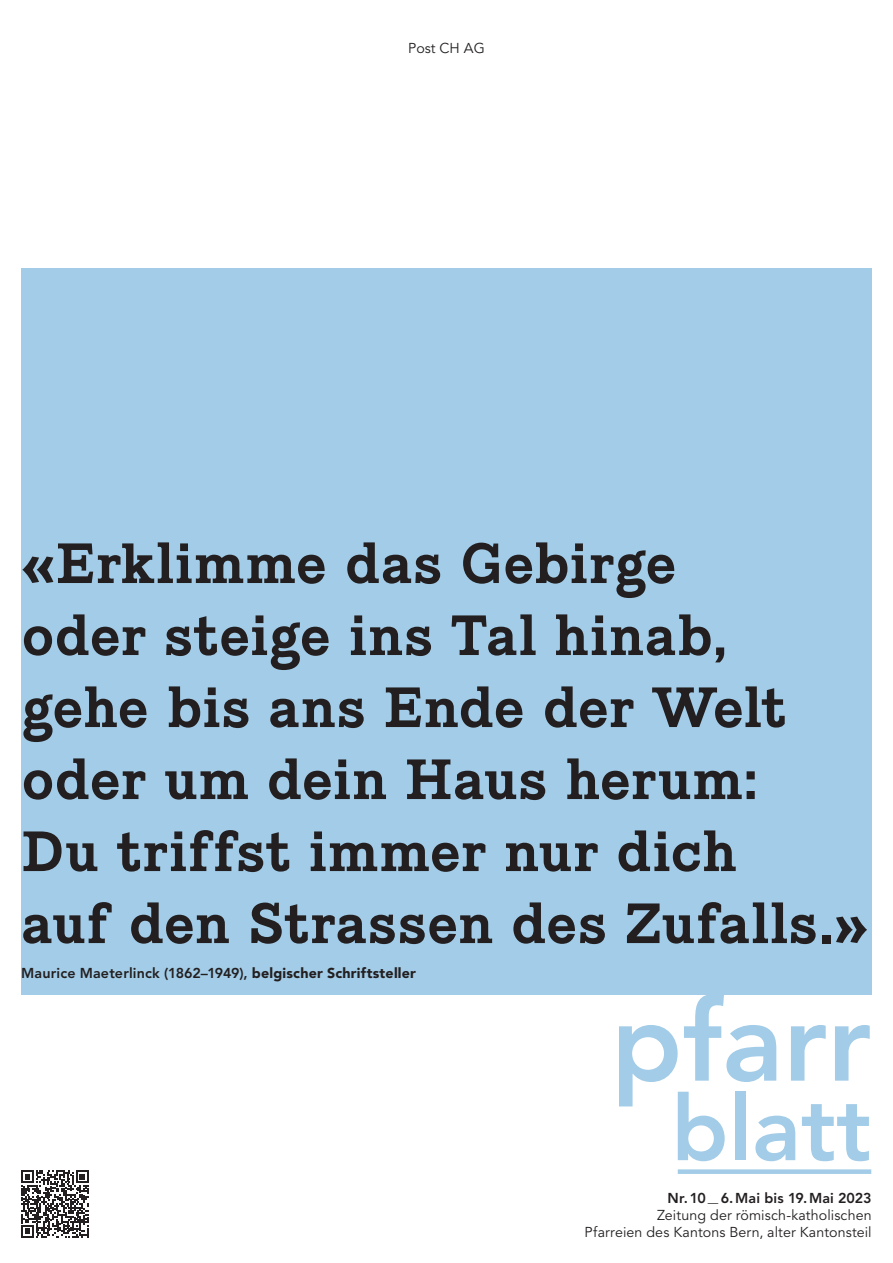
<style>
.page{position:relative;width:893px;height:1263px;background:#fff}
.page>*{position:absolute;margin:0;border:0;box-sizing:border-box;transform-origin:0 0}
.t1{font:800 113.25px "Avenir LT Std";color:#a2cce7}
.t2{font:800 90.6px "Avenir LT Std";color:#a2cce7}
.t3{font:700 54px/72px "Piek";letter-spacing:-.01em;color:#231f20}
.t4{font:14.25px/17.1px "Avenir LT Std";letter-spacing:.005em;color:#231f20;text-align:right}
.t5{font:800 14.25px "Avenir LT Std";letter-spacing:.01em;color:#231f20}
.s1{font-weight:900}
.s2{font-weight:800}
</style>
<div class="page">
<div style="left:21px;top:269px;width:851px;height:726px;background:#a2cce7"></div>
<svg style="left:21px;top:1170px;width:67px;height:67px"></svg>
<div style="left:678px;top:1169px;width:193px;height:5px;background:#a2cce7"></div>
<p class="t4" style="left:408px;top:40px;width:78px">Post CH AG</p>
<p class="t3" style="left:21px;top:529px;width:848px">«Erklimme das Gebirge<br>oder steige ins Tal hinab, gehe bis ans Ende der Welt oder um dein Haus herum:<br>Du triffst immer nur dich<br>auf den Strassen des Zufalls.»</p>
<p class="t5" style="left:21px;top:965px;width:396px">Maurice Maeterlinck (1862–1949), <span class="s1">belgischer Schriftsteller</span></p>
<h1 class="t1" style="left:611px;top:974px;width:261px">pfarr</h1>
<h2 class="t2" style="left:672px;top:1075px;width:201px">blatt</h2>
<p class="t4" style="left:585px;top:1190px;width:289px"><span class="s2">Nr.10</span> <sub>—</sub> <span class="s2">6.Mai bis 19.Mai 2023<br></span>Zeitung der römisch-katholischen<br>Pfarreien des Kantons Bern, alter Kantonsteil</p>
</div>
